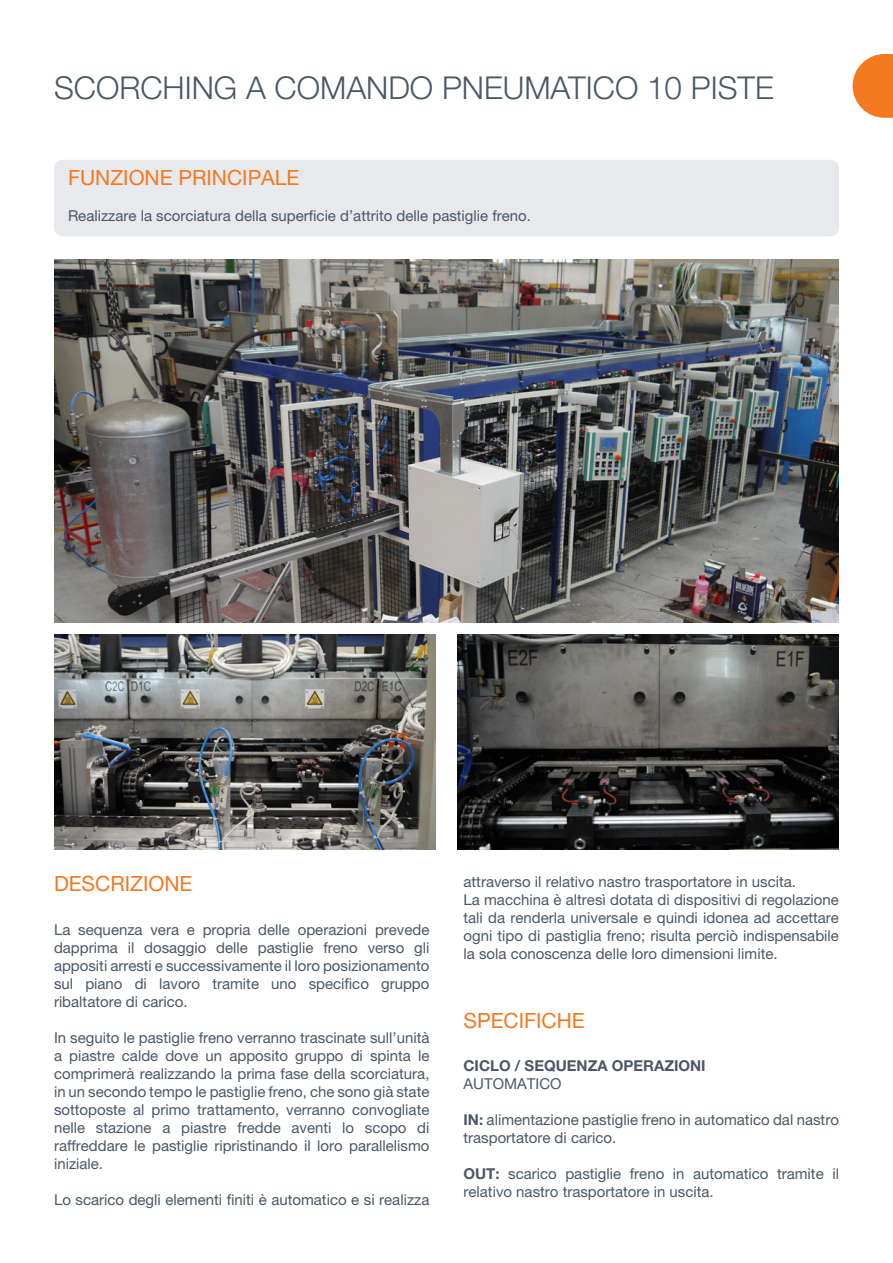
<style>
.page{position:relative;width:893px;height:1263px;background:#fff}
.page>*{position:absolute;margin:0;border:0;box-sizing:border-box;transform-origin:0 0}
.Stile_di_paragrafo_1{font:300 31.5px "Helvetica Neue LT Pro";color:#4b5767}
.Stile_di_paragrafo_1-2{font:21px "Helvetica Neue LT Pro";color:#f47921}
.t1{font:15px/18px "Helvetica Neue LT Pro";color:#4b5767;text-align:justify}
.t2{font:700 15px "Helvetica Neue LT Pro";color:#4b5767}
.s1{font-weight:700}
</style>
<div class="page">
<svg style="left:853px;top:54px;width:40px;height:64px"></svg>
<div style="left:54px;top:160px;width:785px;height:76px;background:#e7e9ed;border-radius:9px"></div>
<img style="left:54px;top:259px;width:785px;height:364px">
<img style="left:54px;top:635px;width:382px;height:214px">
<img style="left:457px;top:635px;width:382px;height:214px">
<p class="Stile_di_paragrafo_1" style="left:54px;top:69px;width:721px">SCORCHING A COMANDO PNEUMATICO 10 PISTE</p>
<p class="Stile_di_paragrafo_1-2" style="left:68px;top:165px;width:233px">FUNZIONE PRINCIPALE</p>
<p class="t1" style="left:68px;top:207px;width:465px">Realizzare la scorciatura della superficie d’attrito delle pastiglie freno.</p>
<p class="Stile_di_paragrafo_1-2" style="left:54px;top:871px;width:140px">DESCRIZIONE</p>
<p class="t1" style="left:54px;top:920px;width:377px">La sequenza vera e propria delle operazioni prevede dapprima il dosaggio delle pastiglie freno verso gli appositi arresti e successivamente il loro posizionamento sul piano di lavoro tramite uno specifico gruppo ribaltatore di carico.</p>
<p class="t1" style="left:54px;top:1028px;width:377px">In seguito le pastiglie freno verranno trascinate sull’unità a piastre calde dove un apposito gruppo di spinta le comprimerà realizzando la prima fase della scorciatura, in un secondo tempo le pastiglie freno, che sono già state sottoposte al primo trattamento, verranno convogliate nelle stazione a piastre fredde aventi lo scopo di raffreddare le pastiglie ripristinando il loro parallelismo iniziale.</p>
<p class="t1" style="left:54px;top:1190px;width:377px">Lo scarico degli elementi finiti è automatico e si realizza</p>
<p class="t1" style="left:463px;top:872px;width:334px">attraverso il relativo nastro trasportatore in uscita.</p>
<p class="t1" style="left:463px;top:890px;width:377px">La macchina è altresì dotata di dispositivi di regolazione tali da renderla universale e quindi idonea ad accettare ogni tipo di pastiglia freno; risulta perciò indispensabile la sola conoscenza delle loro dimensioni limite.</p>
<p class="Stile_di_paragrafo_1-2" style="left:463px;top:1007px;width:123px">SPECIFICHE</p>
<p class="t2" style="left:463px;top:1056px;width:244px">CICLO / SEQUENZA OPERAZIONI</p>
<p class="t1" style="left:463px;top:1074px;width:100px">AUTOMATICO</p>
<p class="t1" style="left:463px;top:1110px;width:377px"><span class="s1">IN:</span> alimentazione pastiglie freno in automatico dal nastro trasportatore di carico.</p>
<p class="t1" style="left:463px;top:1164px;width:377px"><span class="s1">OUT:</span> scarico pastiglie freno in automatico tramite il relativo nastro trasportatore in uscita.</p>
</div>
